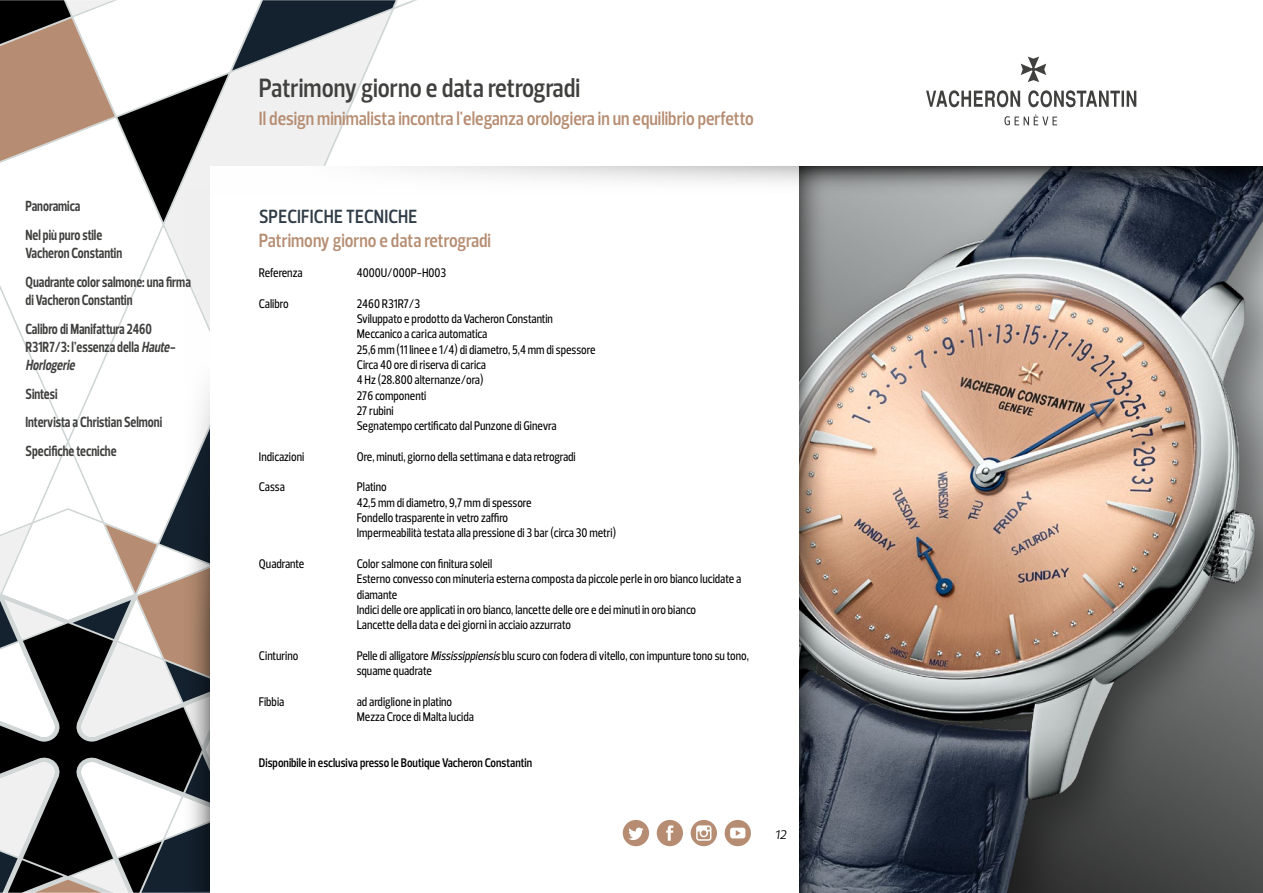
<style>
.page{position:relative;width:1263px;height:893px;background:#fff}
.page>*{position:absolute;margin:0;border:0;box-sizing:border-box;transform-origin:0 0}
.t1{font:600 27px "Prelo Condensed";color:#40403f}
.t2{font:600 19.5px "Prelo Condensed";color:#b68d72}
.t3{font:600 19.5px "Prelo Condensed";letter-spacing:.015em;color:#303c47}
.t4{font:700 15px/28.8px "Prelo Condensed";color:#40403f;scale:.9 1}
.t5{font:500 12.75px/15.3px "Prelo Condensed";color:#000}
.t6{font:600 12.75px "Prelo Condensed";color:#000}
.t7{font:italic 12.75px "Prelo";color:#000}
.s1{font-style:italic}
</style>
<div class="page">
<svg style="left:0;top:745px;width:163px;height:9px"></svg>
<svg style="left:0;top:754px;width:210px;height:139px"></svg>
<svg style="left:0;top:289px;width:163px;height:456px"></svg>
<svg style="left:0;top:0;width:396px;height:222px"></svg>
<svg style="left:926px;top:57px;width:210px;height:68px"></svg>
<svg style="left:163px;top:190px;width:47px;height:701px"></svg>
<div style="left:210px;top:166px;width:1052px;height:727px;background:#fff"></div>
<svg style="left:385px;top:166px;width:414px;height:17px"></svg>
<svg style="left:623px;top:820px;width:26px;height:26px"></svg>
<svg style="left:657px;top:820px;width:26px;height:26px"></svg>
<svg style="left:725px;top:820px;width:26px;height:26px"></svg>
<svg style="left:691px;top:820px;width:26px;height:26px"></svg>
<img style="left:847px;top:214px;width:416px;height:679px">
<svg style="left:847px;top:166px;width:416px;height:48px;background:#5c626a"></svg>
<svg style="left:799px;top:166px;width:48px;height:727px;background:#807976"></svg>
<p class="t4" style="left:26px;top:192px;width:87px">Panoramica<br>Nel più puro stile</p>
<p class="t4" style="left:26px;top:239px;width:185px">Vacheron Constantin<br>Quadrante color salmone: una firma</p>
<p class="t4" style="left:26px;top:286px;width:142px">di Vacheron Constantin<br>Calibro di Manifattura 2460</p>
<p class="t4" style="left:26px;top:338px;width:171px;line-height:18px">R31R7/3: l’essenza della <span class="s1">Haute-<br>Horlogerie</span></p>
<p class="t4" style="left:26px;top:379px;width:153px">Sintesi<br>Intervista a Christian Selmoni<br>Specifiche tecniche</p>
<h1 class="t1" style="left:259px;top:71px;width:323px">Patrimony giorno e data retrogradi</h1>
<h2 class="t2" style="left:259px;top:107px;width:496px">Il design minimalista incontra l'eleganza orologiera in un equilibrio perfetto</h2>
<p class="t3" style="left:259px;top:205px;width:160px">SPECIFICHE TECNICHE</p>
<p class="t2" style="left:259px;top:228px;width:234px">Patrimony giorno e data retrogradi</p>
<p class="t5" style="left:259px;top:265px;width:45px">Referenza</p>
<p class="t5" style="left:357px;top:265px;width:91px">4000U/000P-H003</p>
<p class="t5" style="left:259px;top:296px;width:31px">Calibro</p>
<p class="t5" style="left:357px;top:296px;width:65px">2460 R31R7/3</p>
<p class="t5" style="left:357px;top:311px;width:198px">Sviluppato e prodotto da Vacheron Constantin</p>
<p class="t5" style="left:357px;top:327px;width:132px">Meccanico a carica automatica</p>
<p class="t5" style="left:357px;top:342px;width:240px">25,6 mm (11 linee e 1/4) di diametro, 5,4 mm di spessore</p>
<p class="t5" style="left:357px;top:357px;width:131px">Circa 40 ore di riserva di carica</p>
<p class="t5" style="left:357px;top:372px;width:128px">4 Hz (28.800 alternanze/ora)</p>
<p class="t5" style="left:357px;top:388px;width:71px">276 componenti</p>
<p class="t5" style="left:357px;top:403px;width:38px">27 rubini</p>
<p class="t5" style="left:357px;top:418px;width:201px">Segnatempo certificato dal Punzone di Ginevra</p>
<p class="t5" style="left:259px;top:449px;width:47px">Indicazioni</p>
<p class="t5" style="left:357px;top:449px;width:220px">Ore, minuti, giorno della settimana e data retrogradi</p>
<p class="t5" style="left:259px;top:480px;width:27px">Cassa</p>
<p class="t5" style="left:357px;top:480px;width:32px">Platino</p>
<p class="t5" style="left:357px;top:495px;width:176px">42,5 mm di diametro, 9,7 mm di spessore</p>
<p class="t5" style="left:357px;top:510px;width:153px">Fondello trasparente in vetro zaffiro</p>
<p class="t5" style="left:357px;top:525px;width:261px">Impermeabilità testata alla pressione di 3 bar (circa 30metri)</p>
<p class="t5" style="left:259px;top:556px;width:47px">Quadrante</p>
<p class="t5" style="left:357px;top:556px;width:137px">Color salmone con finitura soleil</p>
<p class="t5" style="left:357px;top:571px;width:386px">Esterno convesso con minuteria esterna composta da piccole perle in oro bianco lucidate a diamante</p>
<p class="t5" style="left:357px;top:602px;width:341px">Indici delle ore applicati in oro bianco, lancette delle ore e dei minuti in oro bianco</p>
<p class="t5" style="left:357px;top:617px;width:216px">Lancette della data e dei giorni in acciaio azzurrato</p>
<p class="t5" style="left:259px;top:648px;width:41px">Cinturino</p>
<p class="t5" style="left:357px;top:648px;width:394px">Pelle di alligatore <span class="s1">Mississippiensis</span>blu scuro con fodera di vitello, con impunture tono su tono, squame quadrate</p>
<p class="t5" style="left:259px;top:694px;width:27px">Fibbia</p>
<p class="t5" style="left:357px;top:694px;width:97px">ad ardiglione in platino</p>
<p class="t5" style="left:357px;top:709px;width:119px">Mezza Croce di Malta lucida</p>
<p class="t6" style="left:259px;top:755px;width:275px">Disponibile in esclusiva presso le Boutique Vacheron Constantin</p>
<p class="t7" style="left:775px;top:826px;width:13px">12</p>
</div>
